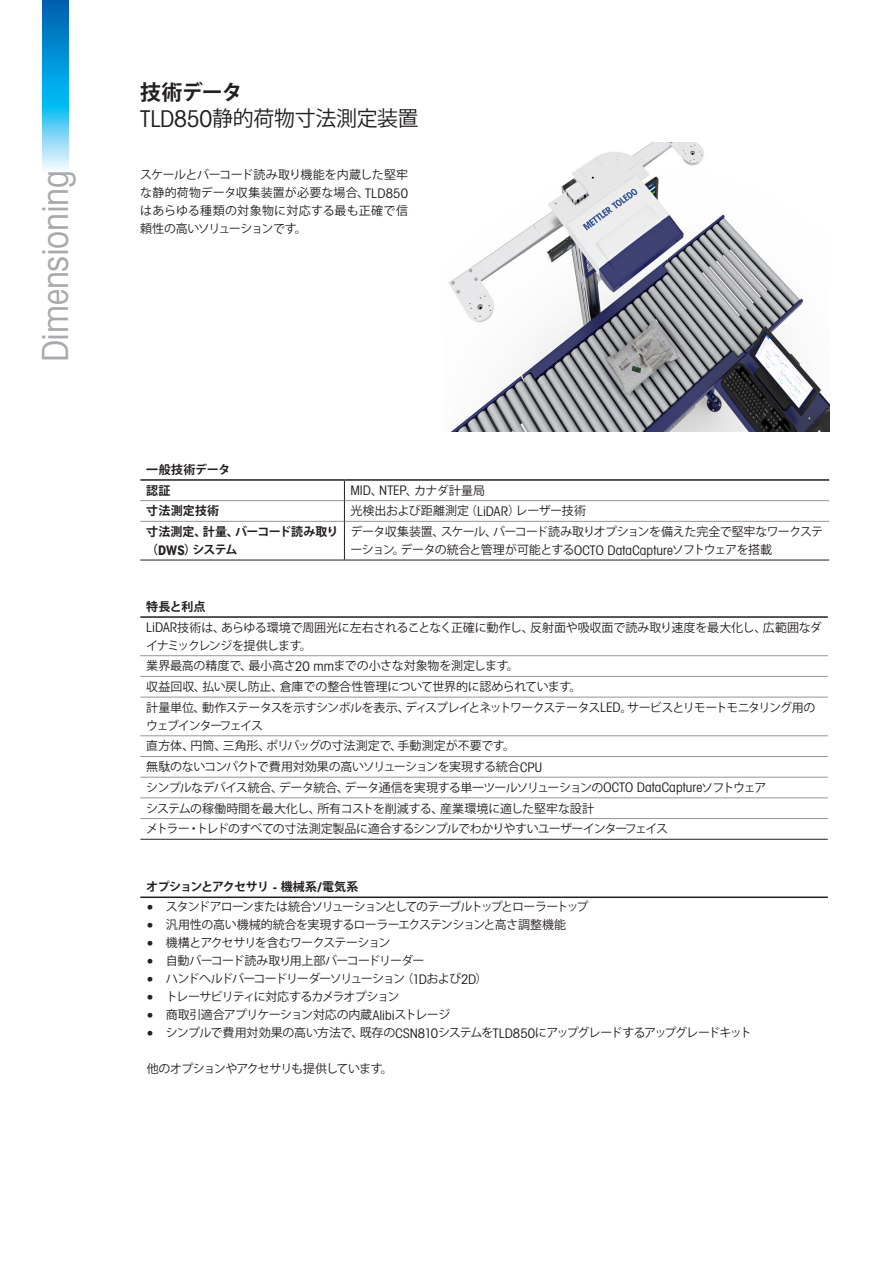
<style>
.page{position:relative;width:893px;height:1263px;background:#fff}
.page>*{position:absolute;margin:0;border:0;box-sizing:border-box;transform-origin:0 0}
.Vertical_Text_AVG_24_36{font:36px "Avant Gardefor MT Bk";letter-spacing:-.01em;color:#a8a9ad}
.Title_AVG_book_14_17pt{font:21px "Koz Go Pro";letter-spacing:-.015em;color:#231f20}
.Title_AVG_bold_14_17pt{font:700 21px "Koz Go Pro";letter-spacing:-.04em;color:#231f20}
.Running_Text_8_11_w_tab{font:12px/18px "Koz Go Pro";letter-spacing:-.045em;color:#231f20}
.Running_Text_8_11_w_tab-2{font:12px/18px "Koz Go Pro";letter-spacing:-.02em;color:#231f20}
.Running_Text_8_11_w_tab-3{font:12px "Koz Go Pro";letter-spacing:-.065em;color:#231f20}
.Running_Text_book_10_14pt{font:12px/18px "Koz Go Pro";color:#231f20;text-align:justify}
.Running_Text_8_11_w_tab-4{font:12px/18px "Koz Go Pro";letter-spacing:-.08em;color:#231f20}
.Running_Text_8_11_w_tab-5{font:12px "Koz Go Pro";letter-spacing:-.1em;color:#231f20}
.Running_Text_8_11_w_tab-6{font:12px "Koz Go Pro";letter-spacing:-.07em;color:#231f20}
.Running_Text_8_11_w_tab-7{font:12px "Koz Go Pro";letter-spacing:-.025em;color:#231f20}
.Running_Text_8_11_w_tab-8{font:12px "Koz Go Pro";letter-spacing:-.005em;color:#231f20}
.Running_Text_8_11_w_tab-9{font:700 12px/18px "Koz Go Pro";letter-spacing:-.045em;color:#231f20}
.Running_Text_8_11_w_tab-10{font:12px "Koz Go Pro";letter-spacing:-.01em;color:#231f20}
.Running_Text_8_11_w_tab-11{font:700 12px "Koz Go Pro";letter-spacing:-.01em;color:#231f20}
.Running_Text_8_11_w_tab-12{font:700 12px "Koz Go Pro";letter-spacing:-.055em;color:#231f20}
.s1{font-family:"Avant Gardefor MT Bk";font-size:23.1px}
.s2{font-family:"Avant Gardefor MT Bk";font-size:13.2px}
.s3{font-family:"Avant Gardefor MT Bd";font-weight:400;font-size:13.2px}
</style>
<div class="page">
<svg style="left:43px;top:0;width:25px;height:171px;background:#32aae0"></svg>
<hr style="left:140px;top:655px;width:688px;height:1px;background:#939598">
<hr style="left:140px;top:676px;width:688px;height:1px;background:#939598">
<hr style="left:140px;top:697px;width:688px;height:1px;background:#939598">
<hr style="left:140px;top:735px;width:688px;height:1px;background:#939598">
<hr style="left:140px;top:756px;width:688px;height:1px;background:#939598">
<hr style="left:140px;top:777px;width:688px;height:1px;background:#939598">
<hr style="left:140px;top:797px;width:688px;height:1px;background:#939598">
<hr style="left:140px;top:818px;width:688px;height:1px;background:#939598">
<hr style="left:140px;top:839px;width:688px;height:1px;background:#231f20">
<hr style="left:140px;top:616px;width:688px;height:2px;background:#231f20">
<hr style="left:140px;top:896px;width:688px;height:2px;background:#231f20">
<hr style="left:140px;top:500px;width:204px;height:1px;background:#939598">
<hr style="left:345px;top:500px;width:484px;height:1px;background:#939598">
<hr style="left:140px;top:521px;width:204px;height:1px;background:#939598">
<hr style="left:345px;top:521px;width:484px;height:1px;background:#939598">
<hr style="left:140px;top:560px;width:204px;height:1px;background:#231f20">
<hr style="left:344px;top:560px;width:485px;height:1px;background:#231f20">
<hr style="left:140px;top:479px;width:204px;height:2px;background:#231f20">
<hr style="left:344px;top:479px;width:485px;height:2px;background:#231f20">
<svg style="left:344px;top:481px;width:1px;height:40px"></svg>
<hr style="left:344px;top:521px;width:1px;height:39px;background:#231f20">
<img style="left:449px;top:142px;width:380px;height:289px">
<p class="Title_AVG_bold_14_17pt" style="left:140px;top:79px;width:104px">技術データ</p>
<p class="Title_AVG_book_14_17pt" style="left:140px;top:104px;width:280px"><span class="s1">TLD850</span>静的荷物寸法測定装置</p>
<p class="Vertical_Text_AVG_24_36" style="left:33px;top:362px;width:194px;rotate:-90deg">Dimensioning</p>
<p class="Running_Text_book_10_14pt" style="left:140px;top:166px;width:269px">スケールとバーコード読み取り機能を内蔵した堅牢な静的荷物データ収集装置が必要な場合、<span class="s2">TLD850</span>はあらゆる種類の対象物に対応する最も正確で信頼性の高いソリューションです。</p>
<p class="Running_Text_8_11_w_tab-11" style="left:146px;top:462px;width:86px">一般技術データ</p>
<p class="Running_Text_8_11_w_tab-11" style="left:146px;top:482px;width:26px">認証</p>
<p class="Running_Text_8_11_w_tab" style="left:350px;top:482px;width:136px"><span class="s2">MID</span>、<span class="s2">NTEP</span>、カナダ計量局</p>
<p class="Running_Text_8_11_w_tab-11" style="left:146px;top:503px;width:74px">寸法測定技術</p>
<p class="Running_Text_8_11_w_tab-10" style="left:350px;top:503px;width:237px">光検出および距離測定（<span class="s2">LiDAR</span>）レーザー技術</p>
<p class="Running_Text_8_11_w_tab-9" style="left:146px;top:523px;width:194px">寸法測定、計量、バーコード読み取り（<span class="s3">DWS</span>）システム</p>
<p class="Running_Text_8_11_w_tab" style="left:350px;top:523px;width:474px">データ収集装置、スケール、バーコード読み取りオプションを備えた完全で堅牢なワークステーション。データの統合と管理が可能とする<span class="s2">OCTO DataCapture</span>ソフトウェアを搭載</p>
<p class="Running_Text_8_11_w_tab-11" style="left:146px;top:599px;width:61px">特長と利点</p>
<p class="Running_Text_8_11_w_tab-2" style="left:146px;top:619px;width:677px"><span class="s2">LiDAR</span>技術は、あらゆる環境で周囲光に左右されることなく正確に動作し、反射面や吸収面で読み取り速度を最大化し、広範囲なダイナミックレンジを提供します。</p>
<p class="Running_Text_8_11_w_tab-2" style="left:146px;top:657px;width:374px">業界最高の精度で、最小高さ<span class="s2">20 mm</span>までの小さな対象物を測定します。</p>
<p class="Running_Text_8_11_w_tab-7" style="left:146px;top:679px;width:437px">収益回収、払い戻し防止、倉庫での整合性管理について世界的に認められています。</p>
<p class="Running_Text_8_11_w_tab-4" style="left:146px;top:699px;width:671px">計量単位、動作ステータスを示すシンボルを表示、ディスプレイとネットワークステータス<span class="s2">LED</span>。サービスとリモートモニタリング用のウェブインターフェイス</p>
<p class="Running_Text_8_11_w_tab-8" style="left:146px;top:738px;width:370px">直方体、円筒、三角形、ポリバッグの寸法測定で、手動測定が不要です。</p>
<p class="Running_Text_8_11_w_tab" style="left:146px;top:758px;width:397px">無駄のないコンパクトで費用対効果の高いソリューションを実現する統合<span class="s2">CPU</span></p>
<p class="Running_Text_8_11_w_tab" style="left:146px;top:779px;width:622px">シンプルなデバイス統合、データ統合、データ通信を実現する単一ツールソリューションの<span class="s2">OCTO DataCapture</span>ソフトウェア</p>
<p class="Running_Text_8_11_w_tab-2" style="left:146px;top:799px;width:449px">システムの稼働時間を最大化し、所有コストを削減する、産業環境に適した堅牢な設計</p>
<p class="Running_Text_8_11_w_tab-3" style="left:146px;top:821px;width:523px">メトラー・トレドのすべての寸法測定製品に適合するシンプルでわかりやすいユーザーインターフェイス</p>
<p class="Running_Text_8_11_w_tab-12" style="left:146px;top:879px;width:214px">オプションとアクセサリ <span class="s3">-</span> 機械系<span class="s3">/</span>電気系</p>
<p class="Running_Text_8_11_w_tab-5" style="left:147px;top:899px;width:443px"><span class="s2">•</span> スタンドアローンまたは統合ソリューションとしてのテーブルトップとローラートップ</p>
<p class="Running_Text_8_11_w_tab" style="left:147px;top:916px;width:421px"><span class="s2">•</span> 汎用性の高い機械的統合を実現するローラーエクステンションと高さ調整機能</p>
<p class="Running_Text_8_11_w_tab-6" style="left:147px;top:935px;width:245px"><span class="s2">•</span> 機構とアクセサリを含むワークステーション</p>
<p class="Running_Text_8_11_w_tab" style="left:147px;top:952px;width:279px"><span class="s2">•</span> 自動バーコード読み取り用上部バーコードリーダー</p>
<p class="Running_Text_8_11_w_tab-5" style="left:147px;top:971px;width:342px"><span class="s2">•</span> ハンドヘルドバーコードリーダーソリューション（<span class="s2">1D</span>および<span class="s2">2D</span>）</p>
<p class="Running_Text_8_11_w_tab-6" style="left:147px;top:989px;width:254px"><span class="s2">•</span> トレーサビリティに対応するカメラオプション</p>
<p class="Running_Text_8_11_w_tab" style="left:147px;top:1006px;width:305px"><span class="s2">•</span> 商取引適合アプリケーション対応の内蔵<span class="s2">Alibi</span>ストレージ</p>
<p class="Running_Text_8_11_w_tab-3" style="left:147px;top:1025px;width:607px"><span class="s2">•</span> シンプルで費用対効果の高い方法で、既存の<span class="s2">CSN810</span>システムを<span class="s2">TLD850</span>にアップグレードするアップグレードキット</p>
<p class="Running_Text_8_11_w_tab-3" style="left:147px;top:1061px;width:248px">他のオプションやアクセサリも提供しています。</p>
</div>
